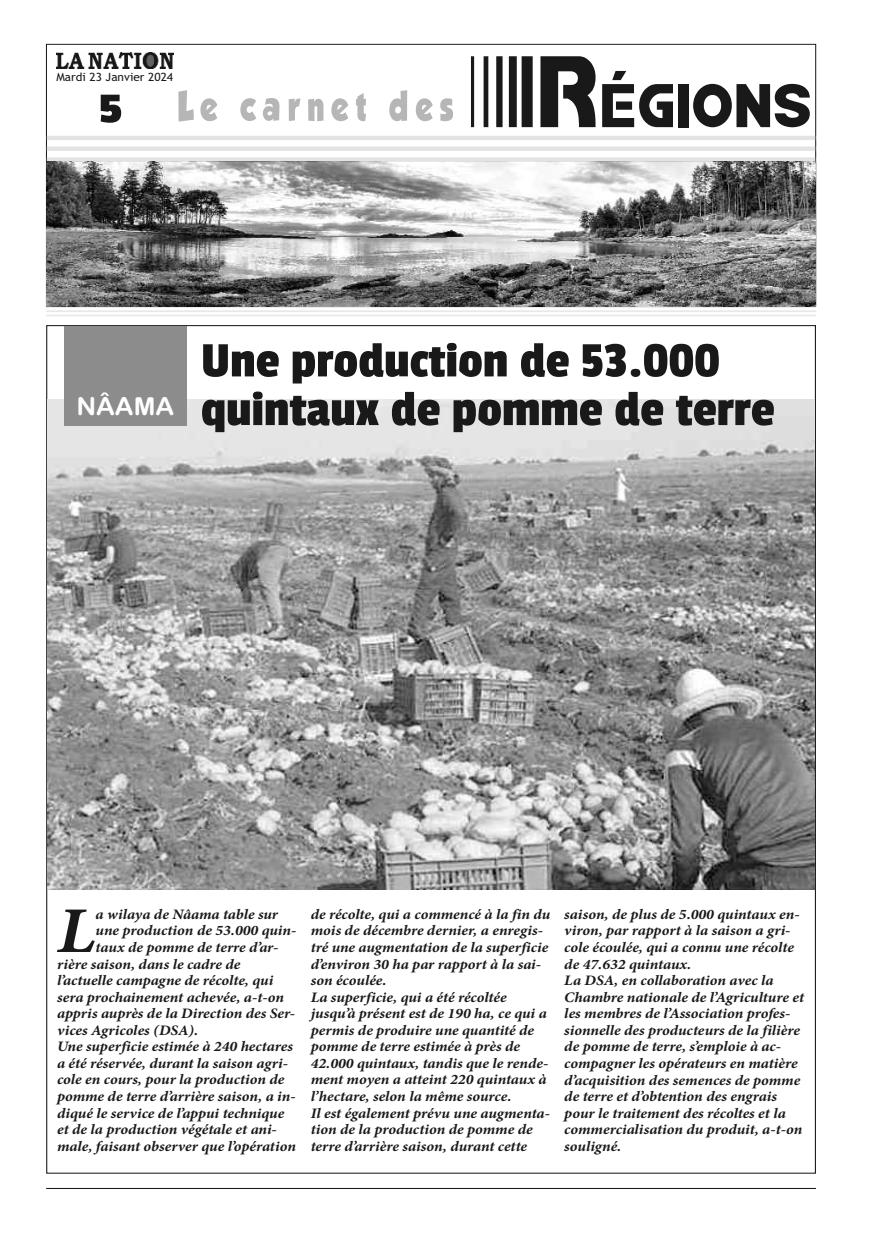
<style>
.page{position:relative;width:893px;height:1234px;background:#fff}
.page>*{position:absolute;margin:0;border:0;box-sizing:border-box;transform-origin:0 0}
.t1{font:67.2px "Bamf";color:#191919;scale:.89 1}
.t2{font:italic 700 65.25px "Minion Pro";color:#191919;scale:1.08 1}
.t3{font:51.75px/48.6px "Passion One";color:#191919;scale:1.05 1}
.t4{font:44.4px "Passion One";color:#191919;scale:1.27 1}
.t5{font:24.9px "Arial Rounded MT Bold";color:#fff;scale:1.05 1}
.t6{font:italic 700 14.55px/16.5px "Minion Pro";letter-spacing:-.005em;color:#191919;scale:1.08 1}
.t7{font:11.4px "Trebuchet MS";color:#191919;scale:1.05 1}
.s1{font-size:110.7px}
</style>
<div class="page">
<hr style="left:46px;top:1187px;width:770px;height:1px;background:#191919">
<img style="left:47px;top:399px;width:768px;height:490px">
<hr style="left:46px;top:306px;width:770px;height:2px;background:#e8e8e8">
<hr style="left:46px;top:310px;width:770px;height:2px;background:#e8e8e8">
<hr style="left:46px;top:314px;width:770px;height:2px;background:#e8e8e8">
<img style="left:46px;top:161px;width:770px;height:145px">
<img style="left:56px;top:53px;width:117px;height:16px">
<svg style="left:178px;top:90px;width:229px;height:32px"></svg>
<hr style="left:47px;top:157px;width:768px;height:4px;background:#e3e3e3">
<hr style="left:47px;top:136px;width:768px;height:4px;background:#e3e3e3">
<div style="left:47px;top:146px;width:768px;height:5px;background:#e3e3e3"></div>
<div style="left:64px;top:326px;width:122px;height:99px;background:#8c8c8c"></div>
<p class="t7" style="left:56px;top:70px;width:113px">Mardi 23 Janvier 2024</p>
<h3 class="t4" style="left:99px;top:85px;width:20px">5</h3>
<h1 class="t1" style="left:467px;top:71px;width:389px"><span class="s1">R</span>ÉGIONS</h1>
<h3 class="t5" style="left:76px;top:392px;width:95px">NÂAMA</h3>
<h3 class="t3" style="left:201px;top:335px;width:548px">Une production de 53.000 quintaux de pomme de terre</h3>
<h2 class="t2" style="left:57px;top:906px;width:37px">L</h2>
<p class="t6" style="left:96px;top:907px;width:170px">a wilaya de Nâama table sur</p>
<p class="t6" style="left:96px;top:923px;width:187px">une production de 53.000 quin-</p>
<p class="t6" style="left:96px;top:940px;width:171px">taux de pomme de terre d’ar-</p>
<p class="t6" style="left:57px;top:956px;width:171px">rière saison, dans le cadre de</p>
<p class="t6" style="left:57px;top:973px;width:202px">l’actuelle campagne de récolte, qui</p>
<p class="t6" style="left:57px;top:989px;width:212px">sera prochainement achevée, a-t-on</p>
<p class="t6" style="left:57px;top:1006px;width:222px">appris auprès de la Direction des Ser-</p>
<p class="t6" style="left:57px;top:1022px;width:132px">vices Agricoles (DSA).</p>
<p class="t6" style="left:57px;top:1039px;width:220px">Une superficie estimée à 240 hectares</p>
<p class="t6" style="left:57px;top:1056px;width:215px">a été réservée, durant la saison agri-</p>
<p class="t6" style="left:57px;top:1072px;width:212px">cole en cours, pour la production de</p>
<p class="t6" style="left:57px;top:1089px;width:222px">pomme de terre d’arrière saison, a in-</p>
<p class="t6" style="left:57px;top:1105px;width:212px">diqué le service de l’appui technique</p>
<p class="t6" style="left:57px;top:1122px;width:205px">et de la production végétale et ani-</p>
<p class="t6" style="left:57px;top:1138px;width:223px">male, faisant observer que l’opération</p>
<p class="t6" style="left:311px;top:907px;width:223px">de récolte, qui a commencé à la fin du mois de décembre dernier, a enregis&shy;tré une augmentation de la superficie d’environ 30 ha par rapport à la sai&shy;son écoulée.<br>La superficie, qui a été récoltée jusqu’à présent est de 190 ha, ce qui a permis de produire une quantité de pomme de terre estimée à près de 42.000 quintaux, tandis que le rende&shy;ment moyen a atteint 220 quintaux à l’hectare, selon la même source.<br>Il est également prévu une augmenta&shy;tion de la production de pomme de terre d’arrière saison, durant cette</p>
<p class="t6" style="left:564px;top:907px;width:223px">saison, de plus de 5.000 quintaux en&shy;viron, par rapport à la saison a gri&shy;cole écoulée, qui a connu une récolte de 47.632 quintaux.<br>La DSA, en collaboration avec la Chambre nationale de l’Agriculture et les membres de l’Association profes&shy;sionnelle des producteurs de la filière de pomme de terre, s’emploie à ac&shy;compagner les opérateurs en matière d’acquisition des semences de pomme de terre et d’obtention des engrais pour le traitement des récoltes et la commercialisation du produit, a-t-on souligné.</p>
</div>
